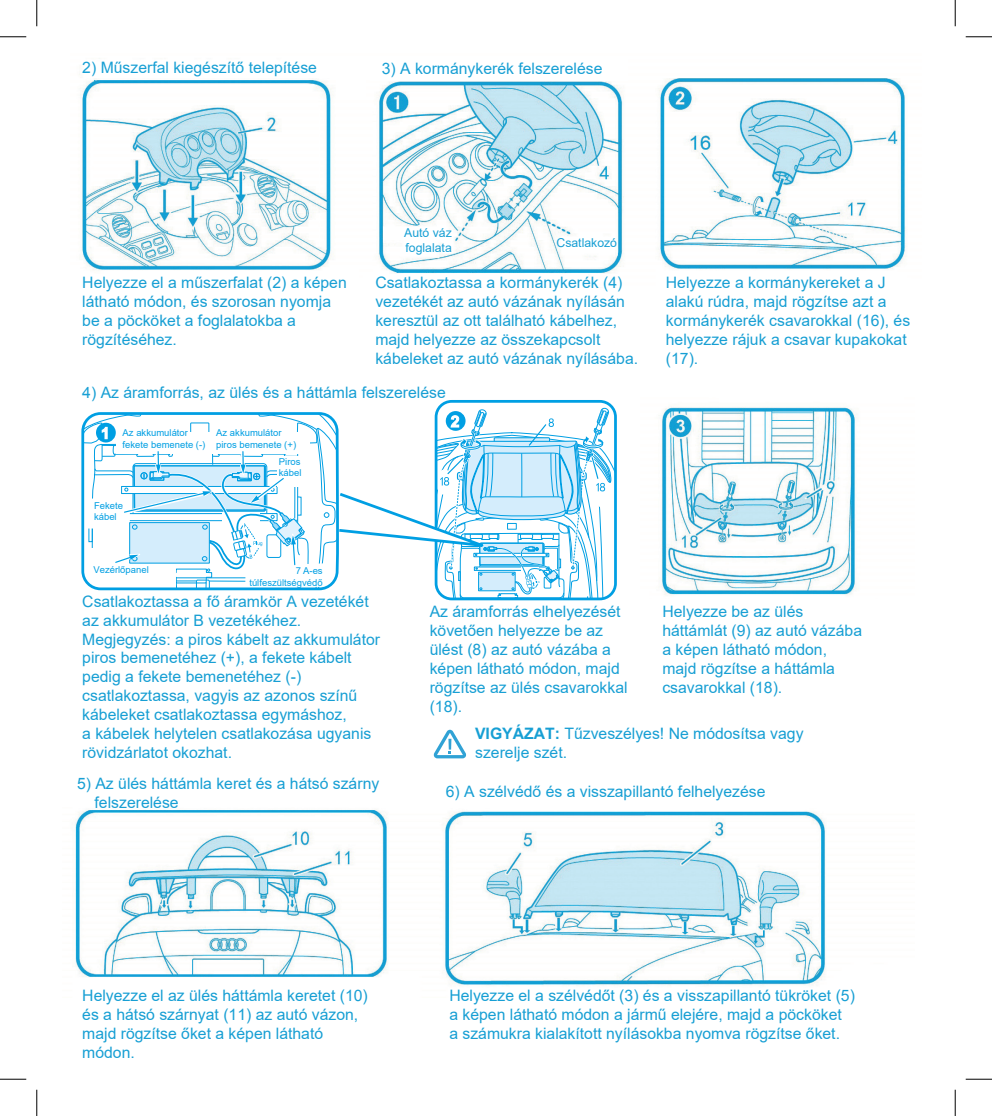
<style>
.page{position:relative;width:992px;height:1116px;background:#fff}
.page>*{position:absolute;margin:0;border:0;box-sizing:border-box;transform-origin:0 0}
.t1{font:15.75px/18.9px "Arial";color:#179fd4}
.t2{font:15.75px/18.9px "Arial";color:#179fd4}
.t3{font:12.25px/14.7px "Arial";color:#179fd4}
.t4{font:9.45px/11.4px "Arial";color:#009fe3}
.s1{font-style:inherit}
.s2{font-weight:700}
</style>
<div class="page">
<img style="left:661px;top:407px;width:196px;height:188px">
<img style="left:75px;top:810px;width:750px;height:176px">
<img style="left:79px;top:74px;width:827px;height:199px">
<svg style="left:433px;top:729px;width:33px;height:29px"></svg>
<svg style="left:0;top:36px;width:26px;height:1px"></svg>
<svg style="left:965px;top:36px;width:26px;height:1px"></svg>
<svg style="left:0;top:1078px;width:26px;height:1px"></svg>
<svg style="left:965px;top:1078px;width:26px;height:1px"></svg>
<svg style="left:36px;top:0;width:1px;height:26px"></svg>
<svg style="left:36px;top:1089px;width:1px;height:26px"></svg>
<svg style="left:954px;top:0;width:1px;height:26px"></svg>
<svg style="left:954px;top:1089px;width:1px;height:26px"></svg>
<div style="left:434px;top:400px;width:182px;height:200px;border:3px solid #009fe3;border-radius:16px"></div>
<svg style="left:83px;top:407px;width:532px;height:192px"></svg>
<p class="t2" style="left:82px;top:58px;width:236px">2) Műszerfal kiegészítő telepítése</p>
<p class="t2" style="left:382px;top:59px;width:222px">3) A kormánykerék felszerelése</p>
<p class="t1" style="left:82px;top:273px;width:266px">Helyezze el a műszerfalat (2) a képen látható módon, és szorosan nyomja be a pöcköket a foglalatokba a rögzítéséhez.</p>
<p class="t3" style="left:404px;top:225px;width:49px">Autó váz foglalata</p>
<p class="t3" style="left:556px;top:235px;width:62px">Csatlakozó</p>
<p class="t1" style="left:375px;top:273px;width:264px">Csatlakoztassa a kormánykerék (4) vezetékét az autó vázának nyílásán keresztül az ott található kábelhez, majd helyezze az összekapcsolt kábeleket az autó vázának nyílásába.</p>
<p class="t1" style="left:665px;top:273px;width:246px">Helyezze a kormánykereket a J alakú rúdra, majd rögzítse azt a kormánykerék csavarokkal (16), és helyezze rájuk a csavar kupakokat (17).</p>
<p class="t1" style="left:82px;top:383px;width:365px"><span class="s1">4)</span> Az áramforrás, az ülés és a háttámla felszerelése</p>
<p class="t4" style="left:123px;top:427px;width:84px">Az akkumulátor fekete bemenete (-)</p>
<p class="t4" style="left:216px;top:427px;width:81px">Az akkumulátor piros bemenete (+)</p>
<p class="t4" style="left:94px;top:499px;width:30px">Fekete kábel</p>
<p class="t4" style="left:279px;top:455px;width:24px">Piros kábel</p>
<p class="t4" style="left:93px;top:563px;width:57px">Vezérlőpanel</p>
<p class="t4" style="left:249px;top:565px;width:75px;text-align:right">7 A-es túlfeszültségvédő</p>
<p class="t1" style="left:82px;top:591px;width:299px">Csatlakoztassa a fő áramkör A vezetékét az akkumulátor B vezetékéhez.<br>Megjegyzés: a piros kábelt az akkumulátor piros bemenetéhez (+), a fekete kábelt pedig a fekete bemenetéhez (-) csatlakoztassa, vagyis az azonos színű kábeleket csatlakoztassa egymáshoz,<br>a kábelek helytelen csatlakozása ugyanis rövidzárlatot okozhat.</p>
<p class="t1" style="left:429px;top:602px;width:199px">Az áramforrás elhelyezését követően helyezze be az ülést (8) az autó vázába a képen látható módon, majd rögzítse az ülés csavarokkal (18).</p>
<p class="t2" style="left:662px;top:602px;width:201px">Helyezze be az ülés háttámlát (9) az autó vázába a képen látható módon, majd rögzítse a háttámla csavarokkal (18).</p>
<p class="t1" style="left:475px;top:723px;width:330px"><span class="s2">VIGYÁZAT</span><span class="s2">:</span> Tűzveszélyes! Ne módosítsa vagy szerelje szét.</p>
<p class="t1" style="left:95px;top:774px;width:286px;text-indent:-18px"><span class="s1">5)</span> Az ülés háttámla keret és a hátsó szárny felszerelése</p>
<p class="t1" style="left:445px;top:781px;width:321px"><span class="s1">6)</span> A szélvédő és a visszapillantó felhelyezése</p>
<p class="t1" style="left:82px;top:985px;width:287px">Helyezze el az ülés háttámla keretet (10) és a hátsó szárnyat (11) az autó vázon, majd rögzítse őket a képen látható módon.</p>
<p class="t1" style="left:449px;top:985px;width:407px">Helyezze el a szélvédőt (3) és a visszapillantó tükröket (5) a képen látható módon a jármű elejére, majd a pöcköket<br>a számukra kialakított nyílásokba nyomva rögzítse őket.</p>
</div>
